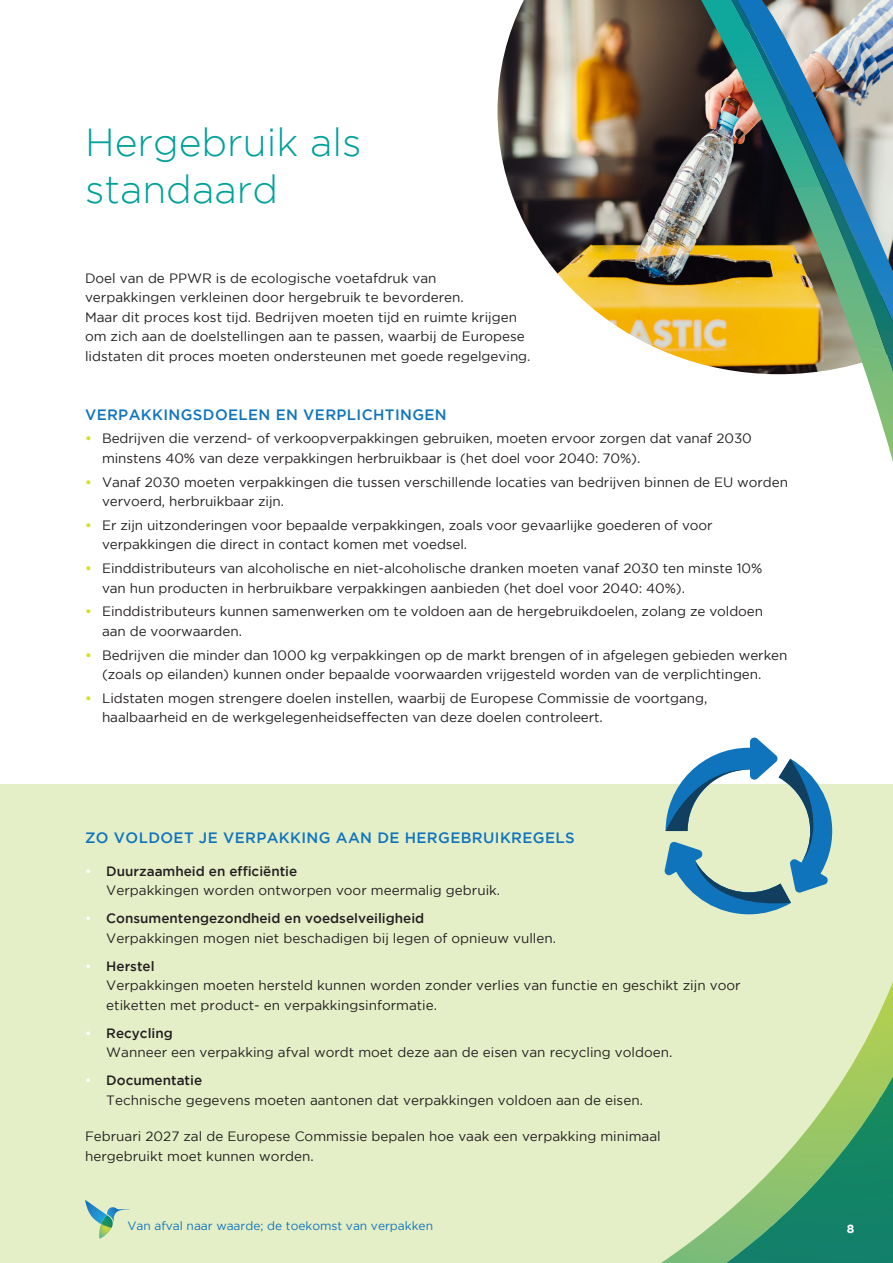
<style>
.page{position:relative;width:893px;height:1263px;background:#fff}
.page>*{position:absolute;margin:0;border:0;box-sizing:border-box;transform-origin:0 0}
.t1{font:300 39px "Gotham";color:#00a19a}
.t2{font:500 15px "Gotham";letter-spacing:.025em;color:#1074bc}
.t3{font:13.5px/19.5px "Gotham";letter-spacing:-.005em;color:#231f20}
.t4{font:12px "Gotham";color:#1074bc}
.t5{font:700 12px "Gotham";color:#fff}
.s1{font-weight:700;color:#d6df21}
.s2{color:#fff}
.s3{font-weight:500}
</style>
<div class="page">
<div style="left:0;top:784px;width:893px;height:479px;background:#e4efc7"></div>
<img style="left:497px;top:0;width:164px;height:350px">
<svg style="left:661px;top:0;width:232px;height:1263px"></svg>
<img style="left:737px;top:0;width:156px;height:322px">
<img style="left:731px;top:0;width:27px;height:39px">
<img style="left:751px;top:36px;width:100px;height:222px">
<img style="left:837px;top:201px;width:56px;height:172px">
<img style="left:886px;top:795px;width:7px;height:36px">
<img style="left:879px;top:1076px;width:14px;height:21px">
<img style="left:825px;top:1097px;width:68px;height:166px">
<img style="left:769px;top:1169px;width:77px;height:94px">
<img style="left:726px;top:1227px;width:52px;height:36px">
<svg style="left:85px;top:1200px;width:45px;height:38px"></svg>
<svg style="left:664px;top:736px;width:170px;height:178px"></svg>
<p class="t1" style="left:85px;top:121px;width:278px">Hergebruik als</p>
<p class="t1" style="left:85px;top:168px;width:195px">standaard</p>
<p class="t3" style="left:85px;top:268px;width:447px">Doel van de PPWR is de ecologische voetafdruk van verpakkingen verkleinen door hergebruik te bevorderen.<br>Maar dit proces kost tijd. Bedrijven moeten tijd en ruimte krijgen om zich aan de doelstellingen aan te passen, waarbij de Europese lidstaten dit proces moeten ondersteunen met goede regelgeving.</p>
<p class="t2" style="left:85px;top:406px;width:363px">VERPAKKINGSDOELEN EN VERPLICHTINGEN</p>
<p class="t3" style="left:102px;top:429px;width:651px;text-indent:-17px"><span class="s1">•</span> Bedrijven die verzend- of verkoopverpakkingen gebruiken, moeten ervoor zorgen dat vanaf 2030 minstens 40% van deze verpakkingen herbruikbaar is (het doel voor 2040: 70%).</p>
<p class="t3" style="left:102px;top:472px;width:687px;text-indent:-17px"><span class="s1">•</span> Vanaf 2030 moeten verpakkingen die tussen verschillende locaties van bedrijven binnen de EU worden vervoerd, herbruikbaar zijn.</p>
<p class="t3" style="left:102px;top:515px;width:612px;text-indent:-17px"><span class="s1">•</span> Er zijn uitzonderingen voor bepaalde verpakkingen, zoals voor gevaarlijke goederen of voor verpakkingen die direct in contact komen met voedsel.</p>
<p class="t3" style="left:102px;top:558px;width:662px;text-indent:-17px"><span class="s1">•</span> Einddistributeurs van alcoholische en niet-alcoholische dranken moeten vanaf 2030 ten minste 10% van hun producten in herbruikbare verpakkingen aanbieden (het doel voor 2040: 40%).</p>
<p class="t3" style="left:102px;top:602px;width:663px;text-indent:-17px"><span class="s1">•</span> Einddistributeurs kunnen samenwerken om te voldoen aan de hergebruikdoelen, zolang ze voldoen aan de voorwaarden.</p>
<p class="t3" style="left:102px;top:645px;width:687px;text-indent:-17px"><span class="s1">•</span> Bedrijven die minder dan 1000 kg verpakkingen op de markt brengen of in afgelegen gebieden werken (zoals op eilanden) kunnen onder bepaalde voorwaarden vrijgesteld worden van de verplichtingen.</p>
<p class="t3" style="left:102px;top:688px;width:607px;text-indent:-17px"><span class="s1">•</span> Lidstaten mogen strengere doelen instellen, waarbij de Europese Commissie de voortgang, haalbaarheid en de werkgelegenheidseffecten van deze doelen controleert.</p>
<p class="t2" style="left:85px;top:829px;width:491px">ZO VOLDOET JE VERPAKKING AAN DE HERGEBRUIKREGELS</p>
<p class="t3" style="left:106px;top:861px;width:395px;text-indent:-21px"><span class="s2">•</span> <span class="s3">Duurzaamheid en efficiëntie<br></span>Verpakkingen worden ontworpen voor meermalig gebruik.</p>
<p class="t3" style="left:106px;top:908px;width:451px;text-indent:-21px"><span class="s2">•</span> <span class="s3">Consumentengezondheid en voedselveiligheid<br></span>Verpakkingen mogen niet beschadigen bij legen of opnieuw vullen.</p>
<p class="t3" style="left:106px;top:956px;width:636px;text-indent:-21px"><span class="s2">•</span> <span class="s3">Herstel<br></span>Verpakkingen moeten hersteld kunnen worden zonder verlies van functie en geschikt zijn voor etiketten met product- en verpakkingsinformatie.</p>
<p class="t3" style="left:106px;top:1023px;width:568px;text-indent:-21px"><span class="s2">•</span> <span class="s3">Recycling<br></span>Wanneer een verpakking afval wordt moet deze aan de eisen van recycling voldoen.</p>
<p class="t3" style="left:106px;top:1070px;width:538px;text-indent:-21px"><span class="s2">•</span> <span class="s3">Documentatie<br></span>Technische gegevens moeten aantonen dat verpakkingen voldoen aan de eisen.</p>
<p class="t3" style="left:85px;top:1126px;width:577px">Februari 2027 zal de Europese Commissie bepalen hoe vaak een verpakking minimaal hergebruikt moet kunnen worden.</p>
<p class="t4" style="left:128px;top:1219px;width:307px">Van afval naar waarde; de toekomst van verpakken</p>
<p class="t5" style="left:847px;top:1222px;width:9px">8</p>
</div>
